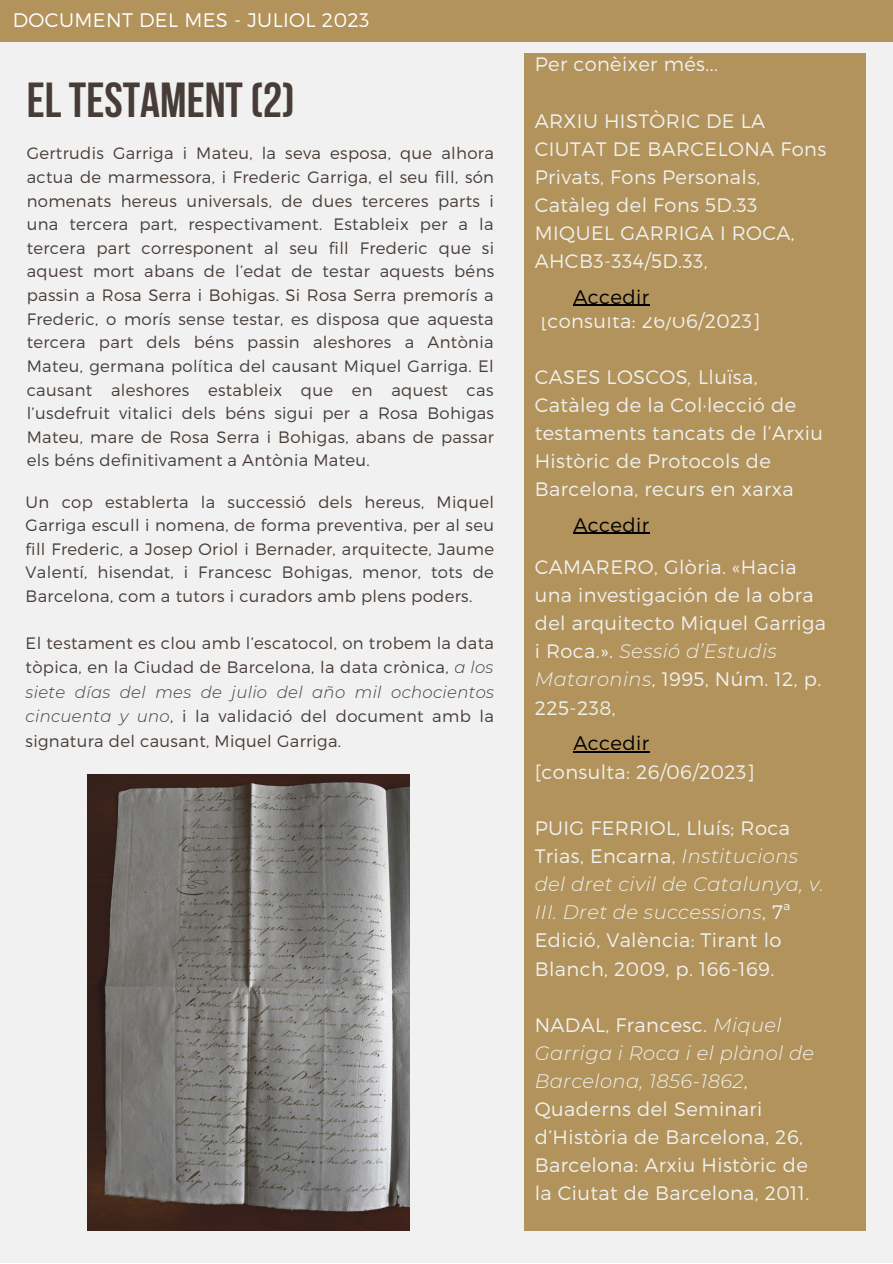
<style>
.page{position:relative;width:893px;height:1264px;background:#fff}
.page>*{position:absolute;margin:0;border:0;box-sizing:border-box;transform-origin:0 0}
.t1{font:700 49.05px "Bebas Neue";color:#473c38}
.t2{font:300 19.65px "Montserrat";letter-spacing:.02em;color:#fff}
.t3{font:300 19.65px "Montserrat";letter-spacing:.02em;color:#000}
.t4{font:300 19.5px/28px "Montserrat";letter-spacing:.02em;color:#f0f1f0}
.t5{font:300 16.5px/23.5px "Montserrat";letter-spacing:.02em;color:#473c38;text-align:justify}
.s1{font-style:italic}
</style>
<div class="page">
<div style="left:0;top:0;width:892px;height:1262px;background:#f0f1f0"></div>
<img style="left:87px;top:774px;width:323px;height:456px">
<div style="left:0;top:0;width:892px;height:42px;background:#b2935b"></div>
<div style="left:524px;top:53px;width:341px;height:1177px;background:#b2935b"></div>
<hr style="left:573px;top:305px;width:76px;height:1px;background:#000">
<hr style="left:573px;top:532px;width:76px;height:2px;background:#000">
<hr style="left:573px;top:751px;width:76px;height:1px;background:#000">
<p class="t2" style="left:13px;top:8px;width:358px">DOCUMENT DEL MES - JULIOL 2023</p>
<p class="t1" style="left:27px;top:80px;width:269px">ELTESTAMENT(2)</p>
<p class="t5" style="left:27px;top:141px;width:469px">Gertrudis Garriga i Mateu, la seva esposa, que alhora actua de marmessora, i Frederic Garriga, el seu fill, són nomenats hereus universals, de dues terceres parts i una tercera part, respectivament. Estableix per a la tercera part corresponent al seu fill Frederic que si aquest mort abans de l’edat de testar aquests béns passin a Rosa Serra i Bohigas. Si Rosa Serra premorís a Frederic, o morís sense testar, es disposa que aquesta tercera part dels béns passin aleshores a Antònia Mateu, germana política del causant Miquel Garriga. El causant aleshores estableix que en aquest cas l’usdefruit vitalici dels béns sigui per a Rosa Bohigas Mateu, mare de Rosa Serra i Bohigas, abans de passar els béns definitivament a Antònia Mateu.</p>
<p class="t5" style="left:26px;top:489px;width:470px">Un cop establerta la successió dels hereus, Miquel Garriga escull i nomena, de forma preventiva, per al seu fill Frederic, a Josep Oriol i Bernader, arquitecte, Jaume Valentí, hisendat, i Francesc Bohigas, menor, tots de Barcelona, com a tutors i curadors amb plens poders.</p>
<p class="t5" style="left:26px;top:630px;width:470px;line-height:24.5px">El testament es clou amb l’escatocol, on trobem la data tòpica, en la Ciudad de Barcelona, la data crònica, <span class="s1">a los siete días del mes de julio del año mil ochocientos cincuenta y uno</span>, i la validació del document amb la signatura del causant, Miquel Garriga.</p>
<p class="t4" style="left:534px;top:49px;width:185px">Per conèixer més...</p>
<p class="t4" style="left:534px;top:106px;width:293px">ARXIU HISTÒRIC DE LA<br>CIUTAT DE BARCELONA Fons<br>Privats, Fons Personals,<br>Catàleg del Fons 5D.33<br>MIQUEL GARRIGA I ROCA,<br>AHCB3-334/5D.33,</p>
<p class="t3" style="left:573px;top:284px;width:77px">Accedir</p>
<p class="t4" style="left:540px;top:306px;width:222px">[consulta: 26/06/2023]</p>
<p class="t4" style="left:534px;top:362px;width:290px">CASES LOSCOS<span class="s1">,</span> Lluïsa,<br>Catàleg de la Col·lecció de testaments tancats de l’Arxiu<br>Històric de Protocols de<br>Barcelona, recurs en xarxa</p>
<p class="t3" style="left:573px;top:512px;width:77px">Accedir</p>
<p class="t4" style="left:534px;top:552px;width:293px">CAMARERO, Glòria. «Hacia una investigación de la obra del arquitecto Miquel Garriga i Roca.». <span class="s1">Sessió d’Estudis<br>Mataronins</span>, 1995, Núm. 12, p.<br>225-238,</p>
<p class="t3" style="left:573px;top:730px;width:77px">Accedir</p>
<p class="t4" style="left:534px;top:756px;width:222px">[consulta: 26/06/2023]</p>
<p class="t4" style="left:534px;top:813px;width:290px">PUIG FERRIOL, Lluís; Roca<br>Trias, Encarna, <span class="s1">Institucions del dret civil de Catalunya, v.<br>III. Dret de successions</span>, 7ª<br>Edició, València: Tirant lo<br>Blanch, 2009, p. 166-169.</p>
<p class="t4" style="left:534px;top:1009px;width:281px">NADAL, Francesc. <span class="s1">Miquel<br>Garriga i Roca i el plànol de<br>Barcelona, 1856-1862</span>,<br>Quaderns del Seminari d’Història de Barcelona, 26,<br>Barcelona: Arxiu Històric de la Ciutat de Barcelona, 2011.</p>
</div>
